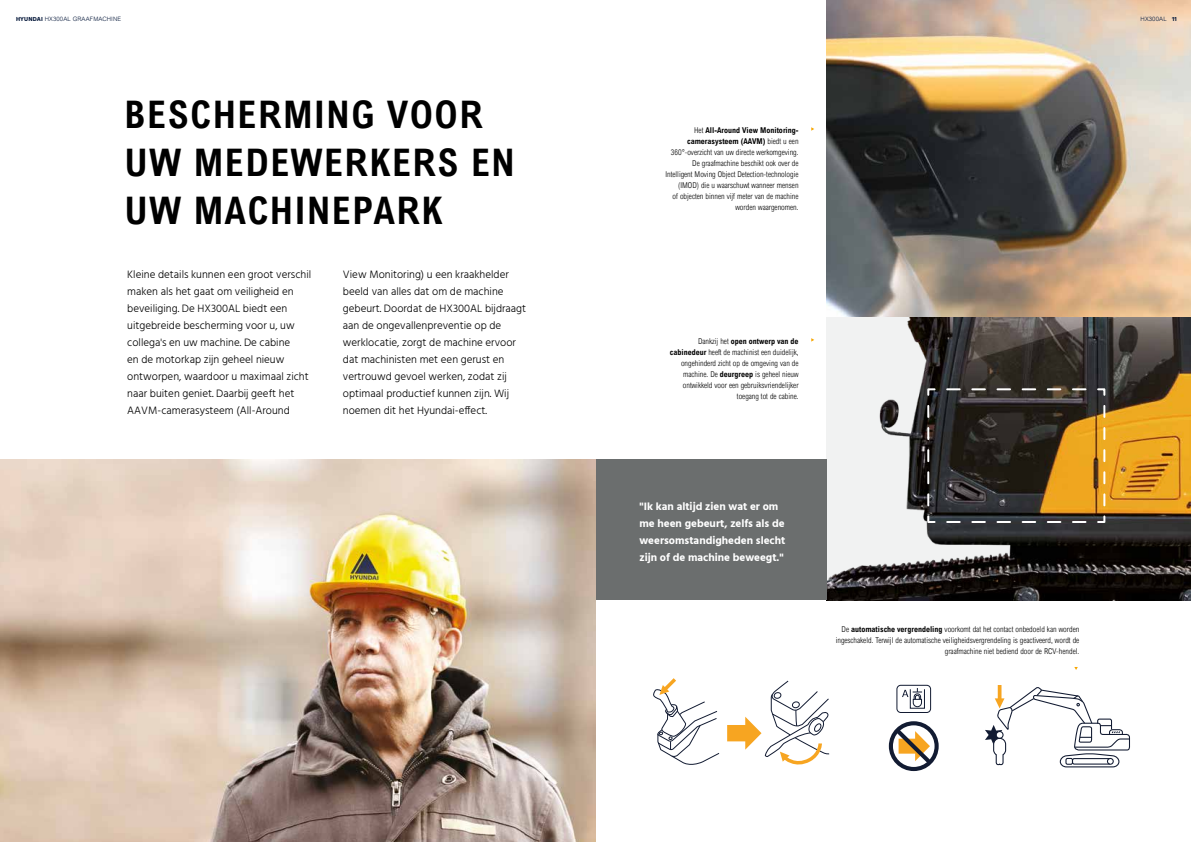
<style>
.page{position:relative;width:1191px;height:842px;background:#fff}
.page>*{position:absolute;margin:0;border:0;box-sizing:border-box;transform-origin:0 0}
.t1{font:700 condensed 38px/48px "Arial";letter-spacing:.04em;color:#000}
.t2{font:300 11px/17px "Hind";color:#000}
.t3{font:700 11px/17px "Hind";color:#fff}
.t4{font:300 condensed 8px/11px "Arial";color:#000;text-align:right}
.t5{font:300 6px "Arial";letter-spacing:.02em;color:#001437}
.s1{font-family:"Hind";font-weight:700}
.s2{font-weight:700}
</style>
<div class="page">
<img style="left:827px;top:0;width:364px;height:317px">
<svg style="left:827px;top:317px;width:364px;height:283px"></svg>
<svg style="left:926px;top:387px;width:180px;height:137px;background:#524228"></svg>
<div style="left:595px;top:459px;width:232px;height:141px;background:#6b6e6e"></div>
<img style="left:0;top:459px;width:595px;height:383px">
<svg style="left:727px;top:680px;width:103px;height:85px"></svg>
<svg style="left:653px;top:678px;width:67px;height:87px"></svg>
<div style="left:896px;top:685px;width:35px;height:28px;border:1px solid #121b32;border-radius:4px"></div>
<div style="left:909px;top:689px;width:16px;height:20px;border:1px solid #121b32"></div>
<svg style="left:902px;top:688px;width:20px;height:20px"></svg>
<div style="left:889px;top:721px;width:49px;height:50px;border:4px solid #121b32;border-radius:50%"></div>
<svg style="left:891px;top:724px;width:44px;height:44px"></svg>
<svg style="left:985px;top:685px;width:145px;height:83px"></svg>
<svg style="left:997px;top:685px;width:4px;height:16px"></svg>
<p class="t5" style="left:16px;top:15px;width:107px"><span class="s1">HYUNDAI</span> HX300AL GRAAFMACHINE</p>
<p class="t5" style="left:1140px;top:15px;width:38px">HX300AL <span class="s1">11</span></p>
<h1 class="t1" style="left:125px;top:91px;width:392px">BESCHERMING VOOR<br>UW MEDEWERKERS EN<br>UW MACHINEPARK</h1>
<p class="t2" style="left:127px;top:266px;width:185px">Kleine details kunnen een groot verschil maken als het gaat om veiligheid en beveiliging. De HX300AL biedt een uitgebreide bescherming voor u, uw collega's en uw machine. De cabine<br>en de motorkap zijn geheel nieuw ontworpen, waardoor u maximaal zicht naar buiten geniet. Daarbij geeft het AAVM-camerasysteem (All-Around</p>
<p class="t2" style="left:343px;top:266px;width:185px">View Monitoring) u een kraakhelder beeld van alles dat om de machine gebeurt. Doordat de HX300AL bijdraagt aan de ongevallenpreventie op de werklocatie, zorgt de machine ervoor dat machinisten met een gerust en vertrouwd gevoel werken, zodat zij optimaal productief kunnen zijn. Wij noemen dit het Hyundai-effect.</p>
<p class="t4" style="left:665px;top:125px;width:135px">Het <span class="s2">All-Around View Monitoring&shy;camerasysteem (AAVM)</span> biedt u een 360°-overzicht van uw directe werkomgeving.<br>De graafmachine beschikt ook over de Intelligent Moving Object Detection-technologie (IMOD) die u waarschuwt wanneer mensen<br>of objecten binnen vijf meter van de machine worden waargenomen.</p>
<p class="t4" style="left:670px;top:335px;width:130px">Dankzij het <span class="s2">open ontwerp van de cabinedeur</span> heeft de machinist een duidelijk, ongehinderd zicht op de omgeving van de machine. De <span class="s2">deurgreep</span> is geheel nieuw ontwikkeld voor een gebruiksvriendelijker toegang tot de cabine.</p>
<h2 class="t3" style="left:639px;top:498px;width:147px">"Ik kan altijd zien wat er om me heen gebeurt, zelfs als de weersomstandigheden slecht zijn of de machine beweegt."</h2>
<p class="t4" style="left:835px;top:623px;width:245px">De <span class="s2">automatische vergrendeling</span> voorkomt dat het contact onbedoeld kan worden ingeschakeld. Terwijl de automatische veiligheidsvergrendeling is geactiveerd, wordt de graafmachine niet bediend door de RCV-hendel.</p>
</div>
